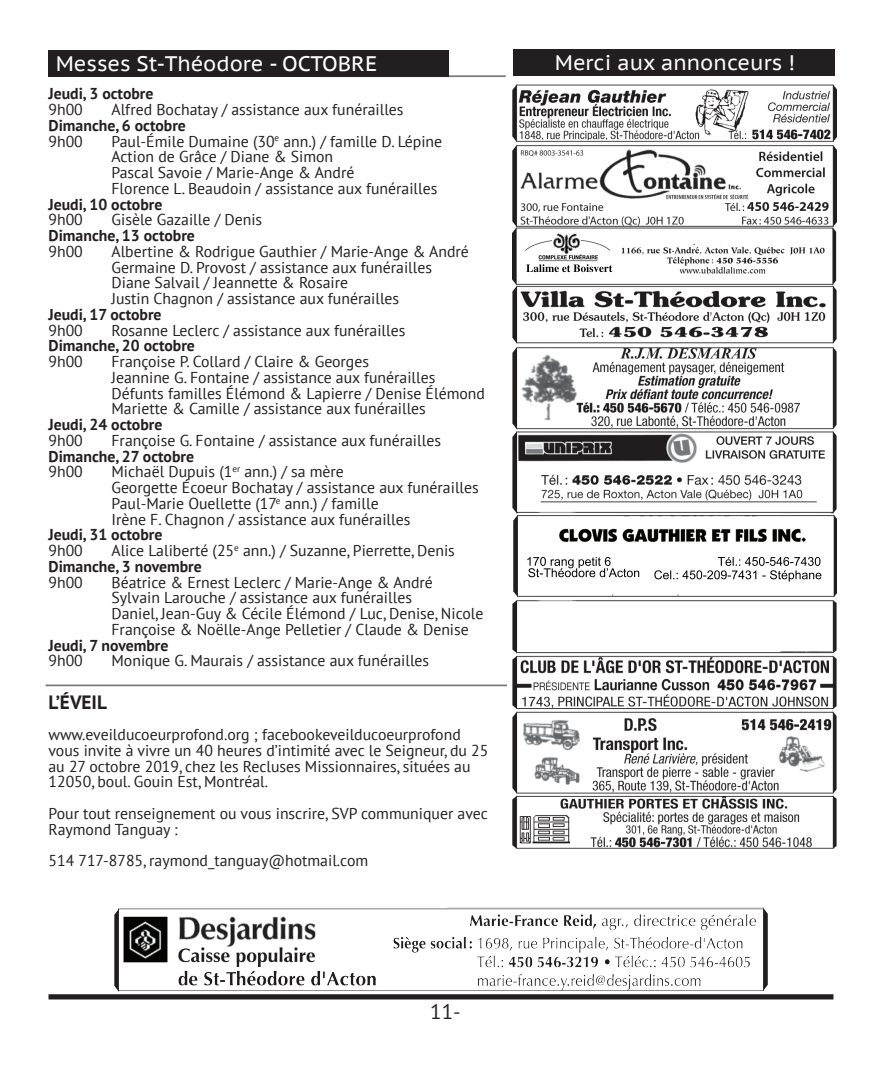
<style>
.page{position:relative;width:882px;height:1071px;background:#fff}
.page>*{position:absolute;margin:0;border:0;box-sizing:border-box;transform-origin:0 0}
.t1{font:21px "PT Sans Caption";color:#fff}
.t2{font:21px "PT Sans";color:#231f20}
.t3{font:700 19.25px "PT Sans";color:#231f20}
.t4{font:15.75px/15.8px "PT Sans";color:#231f20}
.t5{font:700 15.75px "PT Sans";color:#231f20}
.s1{font-weight:700}
</style>
<div class="page">
<div style="left:49px;top:994px;width:784px;height:5px;background:#231f20"></div>
<div style="left:49px;top:50px;width:400px;height:27px;background:#231f20"></div>
<hr style="left:319px;top:75px;width:187px;height:2px;background:#231f20">
<img style="left:115px;top:908px;width:652px;height:84px">
<div style="left:513px;top:49px;width:322px;height:27px;background:#231f20"></div>
<img style="left:513px;top:84px;width:323px;height:765px">
<hr style="left:46px;top:685px;width:461px;height:1px;background:#231f20">
<h1 class="t1" style="left:56px;top:50px;width:323px">Messes St-Théodore - OCTOBRE</h1>
<p class="t5" style="left:49px;top:83px;width:106px">Jeudi, 3 octobre</p>
<p class="t4" style="left:49px;top:101px;width:36px">9h00</p>
<p class="t4" style="left:112px;top:101px;width:294px">Alfred Bochatay / assistance aux funérailles</p>
<p class="t5" style="left:49px;top:115px;width:139px">Dimanche, 6 octobre</p>
<p class="t4" style="left:49px;top:133px;width:36px">9h00</p>
<p class="t4" style="left:112px;top:133px;width:332px">Paul-Émile Dumaine (30<sup>e</sup> ann.) / famille D. Lépine Action de Grâce / Diane &amp; Simon<br>Pascal Savoie / Marie-Ange &amp; André<br>Florence L. Beaudoin / assistance aux funérailles</p>
<p class="t5" style="left:49px;top:194px;width:115px">Jeudi, 10 octobre</p>
<p class="t4" style="left:49px;top:212px;width:36px">9h00</p>
<p class="t4" style="left:112px;top:212px;width:152px">Gisèle Gazaille / Denis</p>
<p class="t5" style="left:49px;top:225px;width:148px">Dimanche, 13 octobre</p>
<p class="t4" style="left:49px;top:243px;width:36px">9h00</p>
<p class="t4" style="left:112px;top:243px;width:359px">Albertine &amp; Rodrigue Gauthier / Marie-Ange &amp; André Germaine D. Provost / assistance aux funérailles Diane Salvail / Jeannette &amp; Rosaire<br>Justin Chagnon / assistance aux funérailles</p>
<p class="t5" style="left:49px;top:304px;width:115px">Jeudi, 17 octobre</p>
<p class="t4" style="left:49px;top:322px;width:36px">9h00</p>
<p class="t4" style="left:112px;top:322px;width:295px">Rosanne Leclerc / assistance aux funérailles</p>
<p class="t5" style="left:49px;top:335px;width:148px">Dimanche, 20 octobre</p>
<p class="t4" style="left:49px;top:353px;width:36px">9h00</p>
<p class="t4" style="left:112px;top:353px;width:375px">Françoise P. Collard / Claire &amp; Georges<br>Jeannine G. Fontaine / assistance aux funérailles Défunts familles Élémond &amp; Lapierre / Denise Élémond Mariette &amp; Camille / assistance aux funérailles</p>
<p class="t5" style="left:49px;top:414px;width:115px">Jeudi, 24 octobre</p>
<p class="t4" style="left:49px;top:432px;width:36px">9h00</p>
<p class="t4" style="left:112px;top:432px;width:331px">Françoise G. Fontaine / assistance aux funérailles</p>
<p class="t5" style="left:49px;top:446px;width:147px">Dimanche, 27 octobre</p>
<p class="t4" style="left:49px;top:464px;width:36px">9h00</p>
<p class="t4" style="left:112px;top:464px;width:369px">Michaël Dupuis (1<sup>er</sup> ann.) / sa mère<br>Georgette Écoeur Bochatay / assistance aux funérailles Paul-Marie Ouellette (17<sup>e</sup> ann.) / famille<br>Irène F. Chagnon / assistance aux funérailles</p>
<p class="t5" style="left:49px;top:524px;width:115px">Jeudi, 31 octobre</p>
<p class="t4" style="left:49px;top:542px;width:36px">9h00</p>
<p class="t4" style="left:49px;top:542px;width:408px;text-indent:63px">Alice Laliberté (25<sup>e</sup> ann.) / Suzanne, Pierrette, Denis<br><span class="s1">Dimanche, 3 novembre</span></p>
<p class="t4" style="left:49px;top:574px;width:36px">9h00</p>
<p class="t4" style="left:112px;top:574px;width:374px">Béatrice &amp; Ernest Leclerc / Marie-Ange &amp; André Sylvain Larouche / assistance aux funérailles<br>Daniel, Jean-Guy &amp; Cécile Élémond / Luc, Denise, Nicole Françoise &amp; Noëlle-Ange Pelletier / Claude &amp; Denise</p>
<p class="t5" style="left:49px;top:635px;width:121px">Jeudi, 7 novembre</p>
<p class="t4" style="left:49px;top:653px;width:36px">9h00</p>
<p class="t4" style="left:112px;top:653px;width:319px">Monique G. Maurais / assistance aux funérailles</p>
<p class="t3" style="left:49px;top:689px;width:60px">L’ÉVEIL</p>
<p class="t4" style="left:49px;top:726px;width:441px">www.eveilducoeurprofond.org ; facebookeveilducoeurprofond vous invite à vivre un 40 heures d’intimité avec le Seigneur, du 25 au 27 octobre 2019, chez les Recluses Missionnaires, situées au 12050, boul. Gouin Est, Montréal.</p>
<p class="t4" style="left:49px;top:805px;width:441px">Pour tout renseignement ou vous inscrire, SVP communiquer avec<br>Raymond Tanguay :</p>
<p class="t4" style="left:49px;top:852px;width:321px">514 717-8785, raymond_tanguay@hotmail.com</p>
<h1 class="t2" style="left:430px;top:999px;width:32px">11-</h1>
<h1 class="t1" style="left:555px;top:49px;width:242px">Merci aux annonceurs !</h1>
</div>
